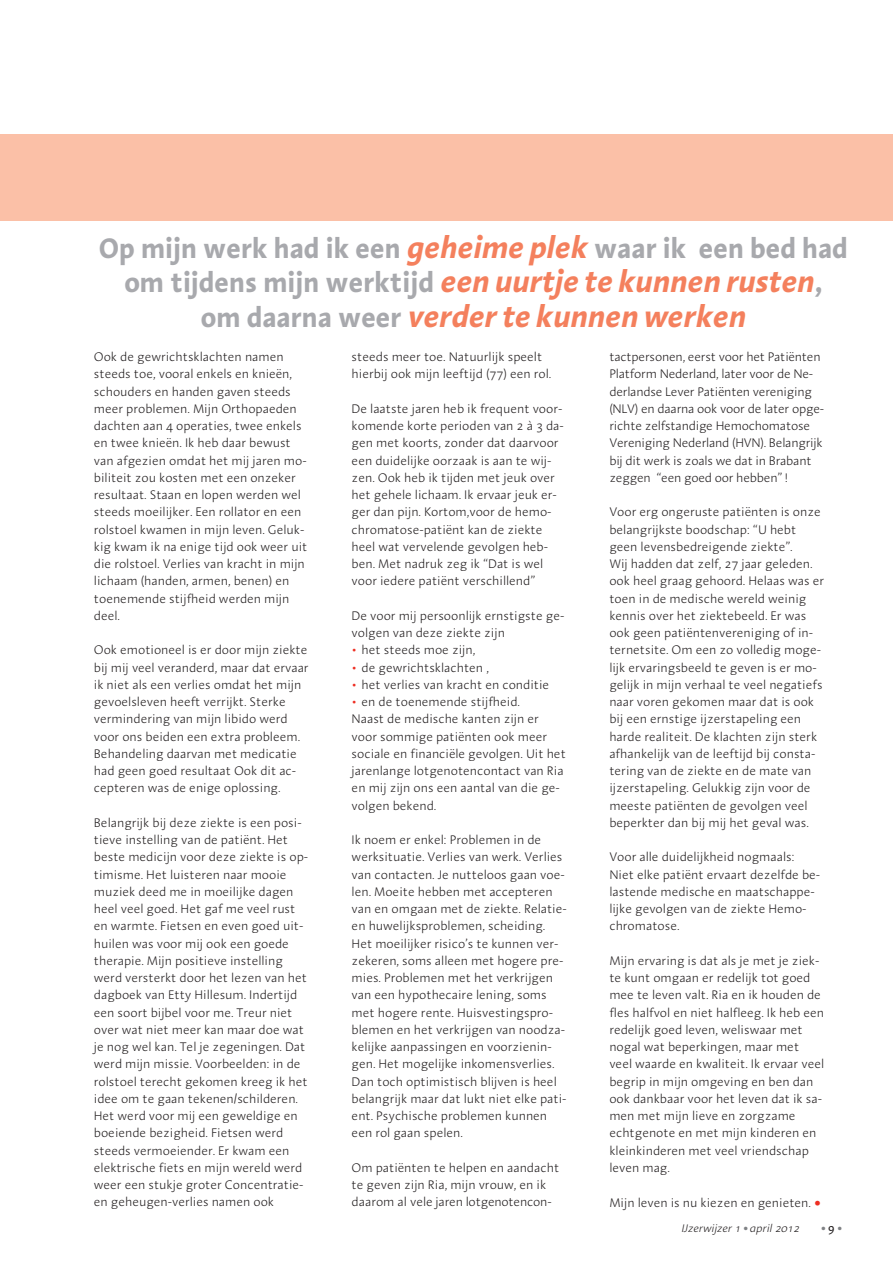
<style>
.page{position:relative;width:893px;height:1263px;background:#fff}
.page>*{position:absolute;margin:0;border:0;box-sizing:border-box;transform-origin:0 0}
.t1{font:italic 700 31.5px/34.5px "Linotype Aroma";color:#f4805d;text-align:center;scale:.96 1}
.t2{font:700 28.8px "Linotype Aroma";color:#a8a9ad;scale:.96 1}
.t3{font:300 12.75px/17.2px "Linotype Aroma";letter-spacing:-.005em;color:#231f20}
.t4{font:italic 300 11.25px "Linotype Aroma";color:#231f20}
.s1{font-style:italic;font-size:31.5px;color:#f4805d}
.s2{font-style:normal;font-size:28.8px;color:#a8a9ad}
.s3{font-size:13.5px;color:#ee2e22}
.s4{font-weight:600;font-size:16.5px;color:#ee2e22}
.s5{font-weight:700;font-style:normal;font-size:19.5px;color:#808285}
.s6{font-weight:400;font-style:normal;font-size:11.7px}
</style>
<div class="page">
<div style="left:0;top:135px;width:893px;height:86px;background:#fbc0a7"></div>
<hr style="left:0;top:0;width:1px;height:135px;background:#231f20">
<h2 class="t2" style="left:99px;top:229px;width:782px">Op mijn werk had ik een <span class="s1">geheime plek</span> waar ik een bed had</h2>
<h1 class="t1" style="left:124px;top:263px;width:729px"><span class="s2">om tijdens mijn werktijd</span> een uurtje te kunnen rusten<span class="s2">, om daarna weer</span> verder te kunnen werken</h1>
<p class="t3" style="left:94px;top:348px;width:215px">Ook de gewrichtsklachten namen steeds toe, vooral enkels en knieën, schouders en handen gaven steeds meer problemen. Mijn Orthopaeden dachten aan 4 operaties, twee enkels en twee knieën. Ik heb daar bewust van afgezien omdat het mij jaren mo&shy;biliteit zou kosten met een onzeker resultaat. Staan en lopen werden wel steeds moeilijker. Een rollator en een rolstoel kwamen in mijn leven. Geluk&shy;kig kwam ik na enige tijd ook weer uit die rolstoel. Verlies van kracht in mijn lichaam (handen, armen, benen) en toenemende stijfheid werden mijn deel.</p>
<p class="t3" style="left:94px;top:641px;width:216px">Ook emotioneel is er door mijn ziekte bij mij veel veranderd, maar dat ervaar ik niet als een verlies omdat het mijn gevoelsleven heeft verrijkt. Sterke vermindering van mijn libido werd voor ons beiden een extra probleem.<br>Behandeling daarvan met medicatie had geen goed resultaat Ook dit ac&shy;cepteren was de enige oplossing.</p>
<p class="t3" style="left:94px;top:814px;width:216px">Belangrijk bij deze ziekte is een posi&shy;tieve instelling van de patiënt. Het beste medicijn voor deze ziekte is op&shy;timisme. Het luisteren naar mooie muziek deed me in moeilijke dagen heel veel goed. Het gaf me veel rust en warmte. Fietsen en even goed uit&shy;huilen was voor mij ook een goede therapie. Mijn positieve instelling werd versterkt door het lezen van het dagboek van Etty Hillesum. Indertijd een soort bijbel voor me. Treur niet over wat niet meer kan maar doe wat je nog wel kan. Tel je zegeningen. Dat werd mijn missie. Voorbeelden: in de rolstoel terecht gekomen kreeg ik het idee om te gaan tekenen/schilderen.<br>Het werd voor mij een geweldige en boeiende bezigheid. Fietsen werd steeds vermoeiender. Er kwam een elektrische fiets en mijn wereld werd weer een stukje groter Concentratie&shy;en geheugen-verlies namen ook</p>
<p class="t3" style="left:352px;top:348px;width:201px">steeds meer toe. Natuurlijk speelt hierbij ook mijn leeftijd (77) een rol.</p>
<p class="t3" style="left:352px;top:400px;width:214px">De laatste jaren heb ik frequent voor&shy;komende korte perioden van 2 à 3 da&shy;gen met koorts, zonder dat daarvoor een duidelijke oorzaak is aan te wij&shy;zen. Ook heb ik tijden met jeuk over het gehele lichaam. Ik ervaar jeuk er&shy;ger dan pijn. Kortom,voor de hemo&shy;chromatose-patiënt kan de ziekte heel wat vervelende gevolgen heb&shy;ben. Met nadruk zeg ik “Dat is wel voor iedere patiënt verschillend”</p>
<p class="t3" style="left:352px;top:607px;width:214px">De voor mij persoonlijk ernstigste ge&shy;volgen van deze ziekte zijn</p>
<p class="t3" style="left:352px;top:641px;width:125px"><span class="s3">•</span> het steeds moe zijn,</p>
<p class="t3" style="left:352px;top:658px;width:139px"><span class="s3">•</span> de gewrichtsklachten ,</p>
<p class="t3" style="left:352px;top:676px;width:199px"><span class="s3">•</span> het verlies van kracht en conditie</p>
<p class="t3" style="left:352px;top:693px;width:216px"><span class="s3">•</span> en de toenemende stijfheid.<br>Naast de medische kanten zijn er voor sommige patiënten ook meer sociale en financiële gevolgen. Uit het jarenlange lotgenotencontact van Ria en mij zijn ons een aantal van die ge&shy;volgen bekend.</p>
<p class="t3" style="left:352px;top:831px;width:217px">Ik noem er enkel: Problemen in de werksituatie. Verlies van werk. Verlies van contacten. Je nutteloos gaan voe&shy;len. Moeite hebben met accepteren van en omgaan met de ziekte. Relatie&shy;en huwelijksproblemen, scheiding.<br>Het moeilijker risico’s te kunnen ver&shy;zekeren, soms alleen met hogere pre&shy;mies. Problemen met het verkrijgen van een hypothecaire lening, soms met hogere rente. Huisvestingspro&shy;blemen en het verkrijgen van noodza&shy;kelijke aanpassingen en voorzienin&shy;gen. Het mogelijke inkomensverlies.<br>Dan toch optimistisch blijven is heel belangrijk maar dat lukt niet elke pati&shy;ënt. Psychische problemen kunnen een rol gaan spelen.</p>
<p class="t3" style="left:352px;top:1159px;width:209px">Om patiënten te helpen en aandacht te geven zijn Ria, mijn vrouw, en ik daarom al vele jaren lotgenotencon-</p>
<p class="t3" style="left:609px;top:348px;width:216px">tactpersonen, eerst voor het Patiënten Platform Nederland, later voor de Ne&shy;derlandse Lever Patiënten vereniging (NLV) en daarna ook voor de later opge&shy;richte zelfstandige Hemochomatose Vereniging Nederland (HVN). Belangrijk bij dit werk is zoals we dat in Brabant zeggen “een goed oor hebben” !</p>
<p class="t3" style="left:609px;top:503px;width:216px">Voor erg ongeruste patiënten is onze belangrijkste boodschap: “U hebt geen levensbedreigende ziekte”.<br>Wij hadden dat zelf, 27 jaar geleden. ook heel graag gehoord. Helaas was er toen in de medische wereld weinig kennis over het ziektebeeld. Er was ook geen patiëntenvereniging of in&shy;ternetsite. Om een zo volledig moge&shy;lijk ervaringsbeeld te geven is er mo&shy;gelijk in mijn verhaal te veel negatiefs naar voren gekomen maar dat is ook bij een ernstige ijzerstapeling een harde realiteit. De klachten zijn sterk afhankelijk van de leeftijd bij consta&shy;tering van de ziekte en de mate van ijzerstapeling. Gelukkig zijn voor de meeste patiënten de gevolgen veel beperkter dan bij mij het geval was.</p>
<p class="t3" style="left:609px;top:848px;width:212px">Voor alle duidelijkheid nogmaals:<br>Niet elke patiënt ervaart dezelfde be&shy;lastende medische en maatschappe&shy;lijke gevolgen van de ziekte Hemo&shy;chromatose.</p>
<p class="t3" style="left:609px;top:952px;width:216px">Mijn ervaring is dat als je met je ziek&shy;te kunt omgaan er redelijk tot goed mee te leven valt. Ria en ik houden de fles halfvol en niet halfleeg. Ik heb een redelijk goed leven, weliswaar met nogal wat beperkingen, maar met veel waarde en kwaliteit. Ik ervaar veel begrip in mijn omgeving en ben dan ook dankbaar voor het leven dat ik sa&shy;men met mijn lieve en zorgzame echtgenote en met mijn kinderen en kleinkinderen met veel vriendschap leven mag.</p>
<p class="t3" style="left:609px;top:1193px;width:214px">Mijn leven is nu kiezen en genieten. <span class="s4">•</span></p>
<p class="t4" style="left:682px;top:1221px;width:162px">IJzerwijzer 1 <span class="s5">.</span> april 2012 <span class="s5">.</span> <span class="s6">9</span> <span class="s5">.</span></p>
</div>
